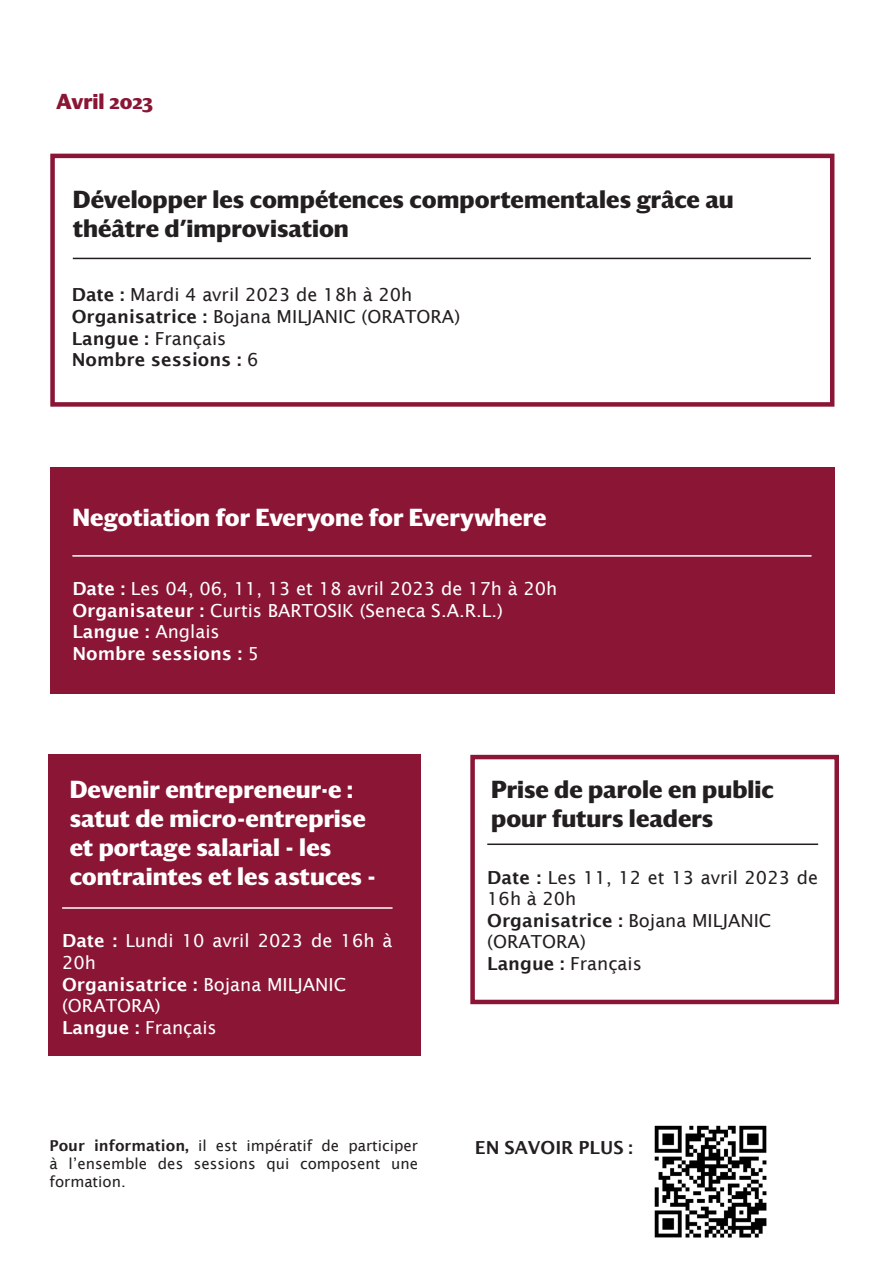
<style>
.page{position:relative;width:893px;height:1263px;background:#fff}
.page>*{position:absolute;margin:0;border:0;box-sizing:border-box;transform-origin:0 0}
.t1{font:700 24px/28.8px "Darby Sans Universite Paris";letter-spacing:.005em;color:#fff}
.t2{font:700 24px/28.8px "Darby Sans Universite Paris";letter-spacing:.005em;color:#231f20}
.t3{font:700 21px "Darby Sans Universite Paris";color:#8a1535}
.t4{font:18px/21.6px "Lucida Sans";color:#231f20}
.t5{font:18px/21.6px "Lucida Sans";color:#fff}
.t6{font:600 18px "Lucida Sans";color:#fff}
.t7{font:600 18px "Lucida Sans";color:#231f20}
.t8{font:15px/18px "Lucida Sans";color:#231f20;text-align:justify}
.s1{font-weight:600}
.s2{font-weight:400}
</style>
<div class="page">
<img style="left:654px;top:1125px;width:113px;height:113px">
<div style="left:49px;top:754px;width:372px;height:301px;background:#8a1535"></div>
<hr style="left:62px;top:907px;width:331px;height:2px;background:#fff">
<div style="left:470px;top:755px;width:369px;height:249px;border:4px solid #8a1535"></div>
<hr style="left:487px;top:843px;width:331px;height:2px;background:#231f20">
<div style="left:50px;top:154px;width:784px;height:253px;border:4px solid #8a1535"></div>
<hr style="left:73px;top:258px;width:738px;height:1px;background:#231f20">
<div style="left:50px;top:467px;width:784px;height:226px;background:#8a1535"></div>
<hr style="left:72px;top:555px;width:739px;height:2px;background:#fff">
<p class="t3" style="left:56px;top:85px;width:98px">Avril 2023</p>
<p class="t2" style="left:73px;top:184px;width:663px">Développer les compétences comportementales grâce au théâtre d’improvisation</p>
<p class="t4" style="left:72px;top:284px;width:342px"><span class="s1">Date :</span> Mardi 4 avril 2023 de 18h à 20h</p>
<p class="t4" style="left:72px;top:306px;width:390px"><span class="s1">Organisatrice :</span> Bojana MILJANIC (ORATORA)</p>
<p class="t4" style="left:72px;top:327px;width:156px"><span class="s1">Langue :</span> Français</p>
<p class="t7" style="left:72px;top:349px;width:188px">Nombre sessions : <span class="s2">6</span></p>
<p class="t1" style="left:72px;top:502px;width:476px">Negotiation for Everyone for Everywhere</p>
<p class="t5" style="left:72px;top:578px;width:486px"><span class="s1">Date :</span> Les 04, 06, 11, 13 et 18 avril 2023 de 17h à 20h</p>
<p class="t5" style="left:72px;top:600px;width:432px"><span class="s1">Organisateur :</span> Curtis BARTOSIK (Seneca S.A.R.L.)</p>
<p class="t6" style="left:72px;top:622px;width:149px">Langue : <span class="s2">Anglais</span></p>
<p class="t6" style="left:72px;top:643px;width:188px">Nombre sessions : <span class="s2">5</span></p>
<p class="t1" style="left:70px;top:774px;width:308px">Devenir entrepreneur·e : satut de micro-entreprise et portage salarial - les contraintes et les astuces -</p>
<p class="t5" style="left:62px;top:930px;width:332px"><span class="s1">Date :</span> Lundi 10 avril 2023 de 16h à<br>20h</p>
<p class="t5" style="left:62px;top:973px;width:286px"><span class="s1">Organisatrice :</span> Bojana MILJANIC (ORATORA)</p>
<p class="t5" style="left:62px;top:1016px;width:156px"><span class="s1">Langue :</span> Français</p>
<p class="t2" style="left:491px;top:774px;width:284px">Prise de parole en public pour futurs leaders</p>
<p class="t4" style="left:487px;top:866px;width:332px"><span class="s1">Date :</span> Les 11, 12 et 13 avril 2023 de<br>16h à 20h</p>
<p class="t4" style="left:487px;top:910px;width:286px"><span class="s1">Organisatrice :</span> Bojana MILJANIC (ORATORA)</p>
<p class="t4" style="left:487px;top:953px;width:156px"><span class="s1">Langue :</span> Français</p>
<p class="t8" style="left:50px;top:1137px;width:370px"><span class="s1">Pour information,</span> il est impératif de participer à l’ensemble des sessions qui composent une formation.</p>
<p class="t7" style="left:475px;top:1137px;width:160px">EN SAVOIR PLUS :</p>
</div>
